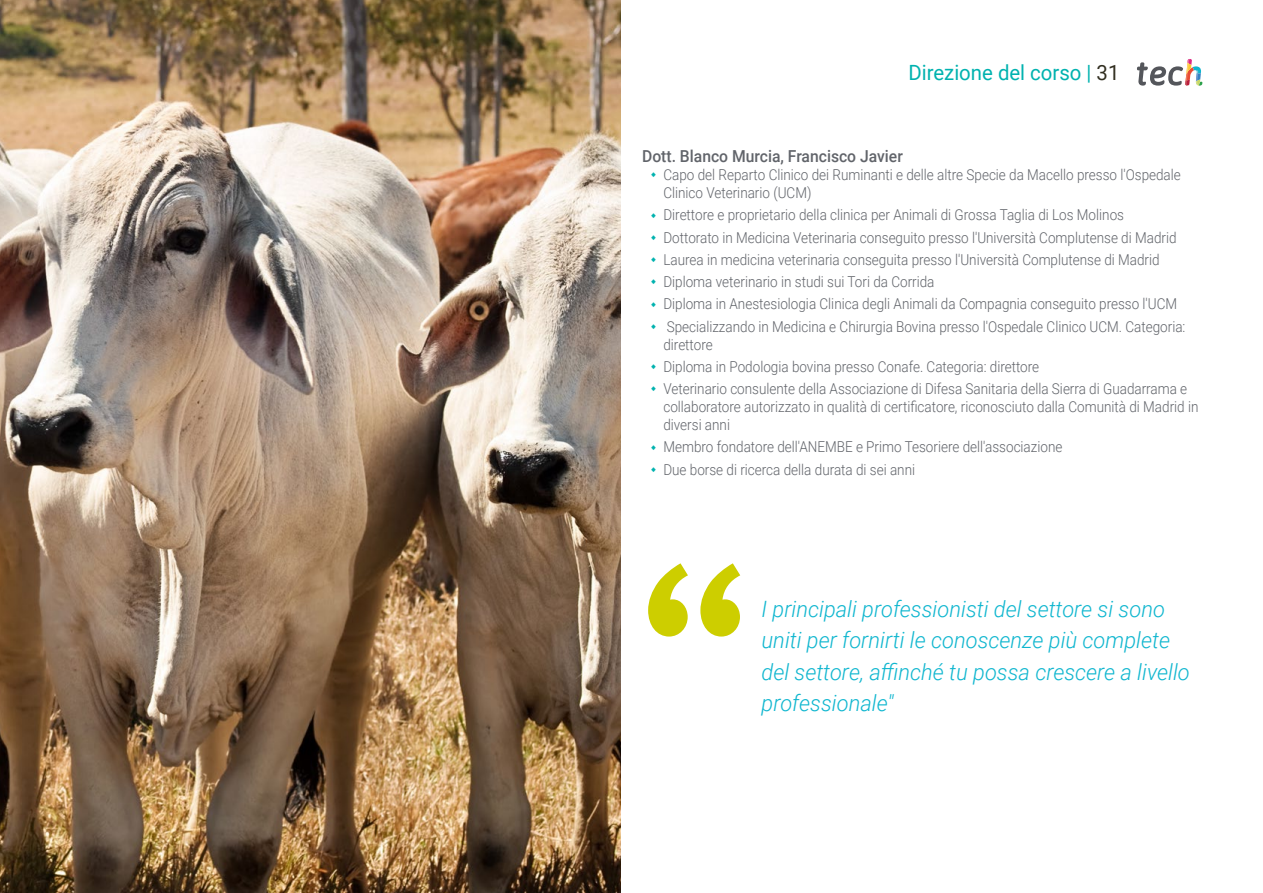
<style>
.page{position:relative;width:1263px;height:893px;background:#fff}
.page>*{position:absolute;margin:0;border:0;box-sizing:border-box;transform-origin:0 0}
.t1{font:italic 300 22.5px/31.5px "Roboto";color:#0fb6cf}
.t2{font:21px "Roboto";color:#00b2af}
.t3{font:500 16.5px "Roboto";color:#61646a;scale:.95 1}
.t4{font:300 15px/22.2px "Roboto";color:#61646a;scale:.9 1}
.s1{color:#312e20}
</style>
<div class="page">
<img style="left:0;top:0;width:621px;height:893px">
<svg style="left:1137px;top:59px;width:65px;height:27px"></svg>
<svg style="left:648px;top:563px;width:92px;height:74px"></svg>
<h2 class="t2" style="left:908px;top:57px;width:213px">Direzione del corso | <span class="s1">31</span></h2>
<p class="t3" style="left:642px;top:145px;width:276px">Dott. Blanco Murcia, Francisco Javier</p>
<p class="t4" style="left:663px;top:165px;width:576px;line-height:18px">Capo del Reparto Clinico dei Ruminanti e delle altre Specie da Macello presso l'Ospedale<br>Clinico Veterinario (UCM)</p>
<p class="t4" style="left:663px;top:203px;width:581px">Direttore e proprietario della clinica per Animali di Grossa Taglia di Los Molinos<br>Dottorato in Medicina Veterinaria conseguito presso l'Università Complutense di Madrid Laurea in medicina veterinaria conseguita presso l'Università Complutense di Madrid Diploma veterinario in studi sui Tori da Corrida<br>Diploma in Anestesiologia Clinica degli Animali da Compagnia conseguito presso l'UCM Specializzando in Medicina e Chirurgia Bovina presso l'Ospedale Clinico UCM. Categoria:</p>
<p class="t4" style="left:663px;top:333px;width:584px">direttore<br>Diploma in Podologia bovina presso Conafe. Categoria: direttore<br>Veterinario consulente della Associazione di Difesa Sanitaria della Sierra di Guadarrama e</p>
<p class="t4" style="left:663px;top:397px;width:596px;line-height:18px">collaboratore autorizzato in qualità di certificatore, riconosciuto dalla Comunità di Madrid in diversi anni</p>
<p class="t4" style="left:663px;top:435px;width:445px">Membro fondatore dell'ANEMBE e Primo Tesoriere dell'associazione<br>Due borse di ricerca della durata di sei anni</p>
<h1 class="t1" style="left:761px;top:592px;width:430px">I principali professionisti del settore si sono uniti per fornirti le conoscenze più complete del settore, affinché tu possa crescere a livello professionale"</h1>
</div>
